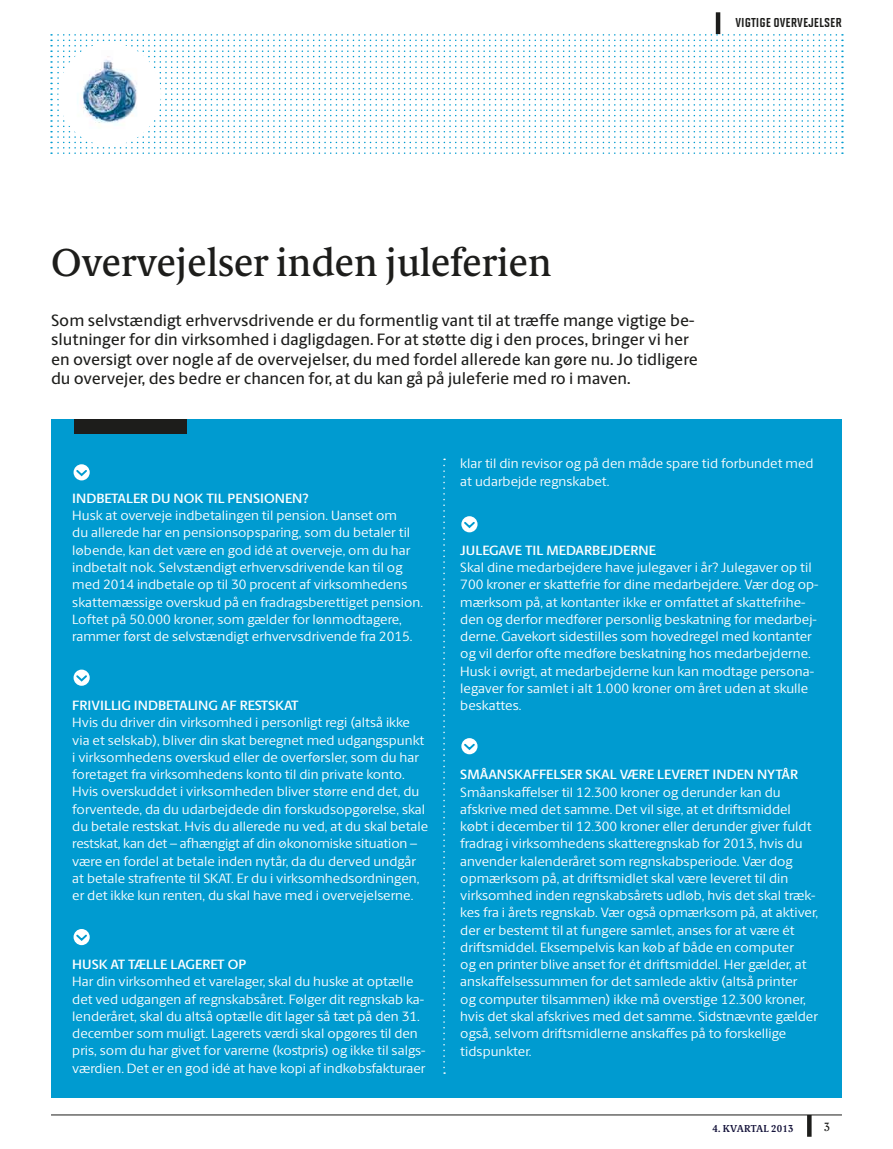
<style>
.page{position:relative;width:893px;height:1149px;background:#fff}
.page>*{position:absolute;margin:0;border:0;box-sizing:border-box;transform-origin:0 0}
.t1{font:500 39px "Berling Serif Text";color:#1d1d1b}
.t2{font:500 16.5px/19.5px "Berling Sans";color:#1d1d1b}
.t3{font:15px "Solano Gothic MVB Bd SC";color:#1d1d1b}
.t4{font:13.5px/17.2px "Berling Sans";color:#fff}
.t5{font:600 13.5px "Berling Sans";color:#fff}
.t6{font:12px "Berling Serif Text";color:#1d1d1b}
.t7{font:600 10.2px "Berling Serif Text";letter-spacing:.02em;color:#131139}
</style>
<div class="page">
<hr style="left:51px;top:1114px;width:791px;height:1px;background:#1d1d1b">
<div style="left:807px;top:1114px;width:5px;height:22px;background:#1d1d1b"></div>
<div style="left:51px;top:419px;width:791px;height:678px;background:#009bd0"></div>
<hr style="left:716px;top:12px;width:4px;height:22px;background:#1d1d1b">
<svg style="left:842px;top:34px;width:1px;height:120px"></svg>
<svg style="left:51px;top:34px;width:785px;height:120px"></svg>
<div style="left:59px;top:44px;width:101px;height:101px;background:#fff;border-radius:50%"></div>
<div style="left:58px;top:43px;width:103px;height:102px;border:2px solid #fff;border-radius:50%"></div>
<img style="left:65px;top:45px;width:91px;height:90px">
<svg style="left:443px;top:458px;width:2px;height:615px"></svg>
<svg style="left:74px;top:464px;width:16px;height:16px"></svg>
<svg style="left:74px;top:468px;width:15px;height:9px"></svg>
<svg style="left:74px;top:669px;width:16px;height:16px"></svg>
<svg style="left:74px;top:673px;width:15px;height:9px"></svg>
<svg style="left:74px;top:928px;width:16px;height:16px"></svg>
<svg style="left:74px;top:932px;width:15px;height:10px"></svg>
<svg style="left:461px;top:738px;width:16px;height:16px"></svg>
<svg style="left:462px;top:741px;width:15px;height:10px"></svg>
<svg style="left:461px;top:516px;width:16px;height:16px"></svg>
<svg style="left:462px;top:520px;width:15px;height:9px"></svg>
<div style="left:74px;top:419px;width:112px;height:14px;background:#1d1d1b"></div>
<p class="t3" style="left:736px;top:14px;width:108px">VIGTIGE OVERVEJELSER</p>
<h1 class="t1" style="left:51px;top:239px;width:502px">Overvejelser inden juleferien</h1>
<p class="t2" style="left:51px;top:310px;width:648px">Som selvstændigt erhvervsdrivende er du formentlig vant til at træffe mange vigtige be&shy;slutninger for din virksomhed i dagligdagen. For at støtte dig i den proces, bringer vi her en oversigt over nogle af de overvejelser, du med fordel allerede kan gøre nu. Jo tidligere du overvejer, des bedre er chancen for, at du kan gå på juleferie med ro i maven.</p>
<p class="t5" style="left:72px;top:490px;width:238px">INDBETALER DU NOK TIL PENSIONEN?</p>
<p class="t4" style="left:72px;top:506px;width:352px">Husk at overveje indbetalingen til pension. Uanset om<br>du allerede har en pensionsopsparing, som du betaler til løbende, kan det være en god idé at overveje, om du har indbetalt nok. Selvstændigt erhvervsdrivende kan til og med 2014 indbetale op til 30 procent af virksomhedens skattemæssige overskud på en fradragsberettiget pension.<br>Loftet på 50.000 kroner, som gælder for lønmodtagere, rammer først de selvstændigt erhvervsdrivende fra 2015.</p>
<p class="t5" style="left:72px;top:697px;width:228px">FRIVILLIG INDBETALING AF RESTSKAT</p>
<p class="t4" style="left:72px;top:713px;width:358px">Hvis du driver din virksomhed i personligt regi (altså ikke via et selskab), bliver din skat beregnet med udgangspunkt i virksomhedens overskud eller de overførsler, som du har foretaget fra virksomhedens konto til din private konto.<br>Hvis overskuddet i virksomheden bliver større end det, du forventede, da du udarbejdede din forskudsopgørelse, skal du betale restskat. Hvis du allerede nu ved, at du skal betale restskat, kan det – afhængigt af din økonomiske situation – være en fordel at betale inden nytår, da du derved undgår at betale strafrente til SKAT. Er du i virksomhedsordningen, er det ikke kun renten, du skal have med i overvejelserne.</p>
<p class="t5" style="left:72px;top:955px;width:176px">HUSK AT TÆLLE LAGERET OP</p>
<p class="t4" style="left:72px;top:972px;width:355px">Har din virksomhed et varelager, skal du huske at optælle det ved udgangen af regnskabsåret. Følger dit regnskab ka&shy;lenderåret, skal du altså optælle dit lager så tæt på den 31. december som muligt. Lagerets værdi skal opgøres til den pris, som du har givet for varerne (kostpris) og ikke til salgs&shy;værdien. Det er en god idé at have kopi af indkøbsfakturaer</p>
<p class="t4" style="left:460px;top:455px;width:355px">klar til din revisor og på den måde spare tid forbundet med at udarbejde regnskabet.</p>
<p class="t5" style="left:460px;top:541px;width:197px">JULEGAVE TIL MEDARBEJDERNE</p>
<p class="t4" style="left:460px;top:558px;width:360px">Skal dine medarbejdere have julegaver i år? Julegaver op til 700 kroner er skattefrie for dine medarbejdere. Vær dog op&shy;mærksom på, at kontanter ikke er omfattet af skattefrihe&shy;den og derfor medfører personlig beskatning for medarbej&shy;derne. Gavekort sidestilles som hovedregel med kontanter og vil derfor ofte medføre beskatning hos medarbejderne.<br>Husk i øvrigt, at medarbejderne kun kan modtage persona&shy;legaver for samlet i alt 1.000 kroner om året uden at skulle beskattes.</p>
<p class="t5" style="left:460px;top:766px;width:339px">SMÅANSKAFFELSER SKAL VÆRE LEVERET INDEN NYTÅR</p>
<p class="t4" style="left:460px;top:782px;width:359px">Småanskaffelser til 12.300 kroner og derunder kan du afskrive med det samme. Det vil sige, at et driftsmiddel købt i december til 12.300 kroner eller derunder giver fuldt fradrag i virksomhedens skatteregnskab for 2013, hvis du anvender kalenderåret som regnskabsperiode. Vær dog opmærksom på, at driftsmidlet skal være leveret til din virksomhed inden regnskabsårets udløb, hvis det skal træk&shy;kes fra i årets regnskab. Vær også opmærksom på, at aktiver, der er bestemt til at fungere samlet, anses for at være ét driftsmiddel. Eksempelvis kan køb af både en computer<br>og en printer blive anset for ét driftsmiddel. Her gælder, at anskaffelsessummen for det samlede aktiv (altså printer<br>og computer tilsammen) ikke må overstige 12.300 kroner, hvis det skal afskrives med det samme. Sidstnævnte gælder også, selvom driftsmidlerne anskaffes på to forskellige tidspunkter.</p>
<p class="t7" style="left:713px;top:1121px;width:83px">4. KVARTAL 2013</p>
<p class="t6" style="left:824px;top:1119px;width:8px">3</p>
</div>
